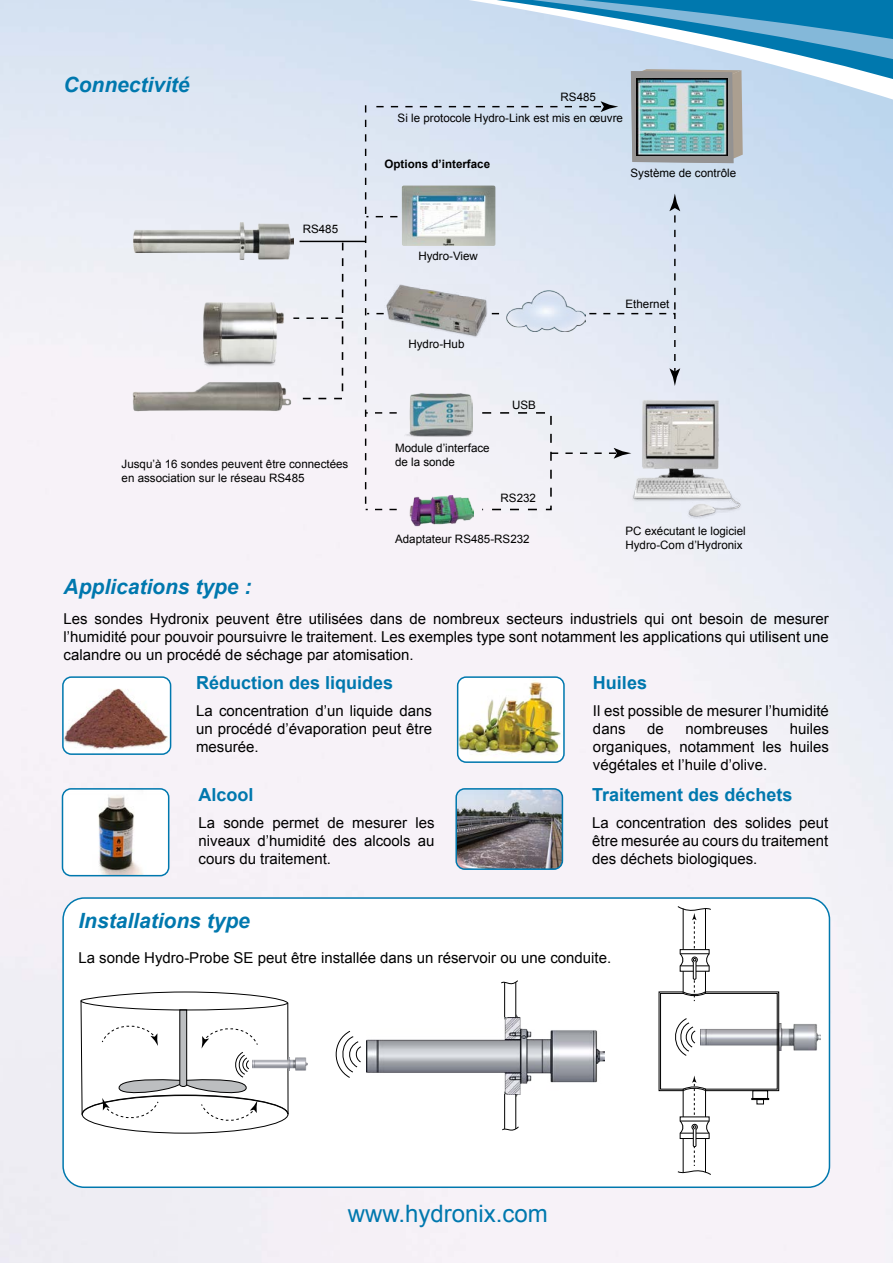
<style>
.page{position:relative;width:893px;height:1263px;background:#fff}
.page>*{position:absolute;margin:0;border:0;box-sizing:border-box;transform-origin:0 0}
.t1{font:24px "Arial";color:#0078ae}
.t2{font:italic 700 21px "Arial";color:#0078ae}
.t3{font:700 18px "Arial";color:#0078ae}
.t4{font:15px/18px "Arial";color:#000;text-align:justify}
.t5{font:11.55px/14px "Arial";color:#000}
.t6{font:700 11.55px "Arial";color:#000}
</style>
<div class="page">
<img style="left:0;top:0;width:893px;height:1263px">
<div style="left:63px;top:898px;width:766px;height:289px;background:#fff;border-radius:21px"></div>
<div style="left:62px;top:897px;width:768px;height:291px;border:2px solid #0078ae;border-radius:21px"></div>
<img style="left:779px;top:1023px;width:42px;height:28px">
<svg style="left:658px;top:906px;width:121px;height:269px"></svg>
<img style="left:367px;top:1017px;width:237px;height:77px">
<hr style="left:515px;top:982px;width:1px;height:35px;background:#000">
<hr style="left:504px;top:982px;width:1px;height:35px;background:#000">
<hr style="left:515px;top:1094px;width:1px;height:35px;background:#000">
<hr style="left:504px;top:1094px;width:1px;height:35px;background:#000">
<svg style="left:501px;top:980px;width:17px;height:8px"></svg>
<svg style="left:502px;top:1126px;width:17px;height:4px"></svg>
<svg style="left:335px;top:1030px;width:26px;height:48px"></svg>
<img style="left:289px;top:1058px;width:18px;height:12px">
<svg style="left:80px;top:991px;width:209px;height:134px"></svg>
<img style="left:458px;top:677px;width:106px;height:85px">
<div style="left:457px;top:676px;width:108px;height:87px;border:2px solid #0078ae;border-radius:9px"></div>
<img style="left:456px;top:789px;width:106px;height:80px">
<div style="left:455px;top:788px;width:108px;height:82px;border:2px solid #0078ae;border-radius:9px"></div>
<img style="left:62px;top:789px;width:107px;height:87px">
<div style="left:62px;top:788px;width:107px;height:88px;border:2px solid #0078ae;border-radius:9px"></div>
<img style="left:63px;top:677px;width:108px;height:77px">
<div style="left:62px;top:676px;width:109px;height:79px;border:2px solid #0078ae;border-radius:9px"></div>
<div style="left:293px;top:241px;width:51px;height:159px;background:#eceff6"></div>
<img style="left:626px;top:394px;width:118px;height:124px">
<hr style="left:300px;top:241px;width:66px;height:1px;background:#000">
<svg style="left:365px;top:69px;width:378px;height:441px"></svg>
<img style="left:405px;top:495px;width:69px;height:32px">
<img style="left:188px;top:293px;width:106px;height:79px">
<img style="left:129px;top:380px;width:164px;height:34px">
<img style="left:133px;top:223px;width:161px;height:36px">
<img style="left:385px;top:284px;width:105px;height:54px">
<h2 class="t2" style="left:64px;top:71px;width:128px">Connectivité</h2>
<p class="t5" style="left:303px;top:222px;width:37px">RS485</p>
<p class="t5" style="left:122px;top:457px;width:228px">Jusqu’à 16 sondes peuvent être connectées en association sur le réseau RS485</p>
<p class="t5" style="left:561px;top:91px;width:37px">RS485</p>
<p class="t5" style="left:398px;top:111px;width:227px">Si le protocole Hydro-Link est mis en œuvre</p>
<p class="t6" style="left:384px;top:156px;width:107px">Options d’interface</p>
<p class="t5" style="left:630px;top:166px;width:107px">Système de contrôle</p>
<p class="t5" style="left:418px;top:249px;width:61px">Hydro-View</p>
<p class="t5" style="left:408px;top:337px;width:58px">Hydro-Hub</p>
<p class="t5" style="left:512px;top:398px;width:25px">USB</p>
<p class="t5" style="left:395px;top:441px;width:96px">Module d’interface de la sonde</p>
<p class="t5" style="left:501px;top:491px;width:37px">RS232</p>
<p class="t5" style="left:395px;top:532px;width:136px">Adaptateur RS485-RS232</p>
<p class="t5" style="left:626px;top:297px;width:45px">Ethernet</p>
<p class="t5" style="left:625px;top:524px;width:122px">PC exécutant le logiciel<br>Hydro-Com d’Hydronix</p>
<h2 class="t2" style="left:64px;top:572px;width:189px">Applications type :</h2>
<p class="t4" style="left:64px;top:610px;width:767px">Les sondes Hydronix peuvent être utilisées dans de nombreux secteurs industriels qui ont besoin de mesurer l’humidité pour pouvoir poursuivre le traitement. Les exemples type sont notamment les applications qui utilisent une calandre ou un procédé de séchage par atomisation.</p>
<p class="t3" style="left:196px;top:671px;width:199px">Réduction des liquides</p>
<p class="t4" style="left:196px;top:702px;width:237px">La concentration d’un liquide dans un procédé d’évaporation peut être mesurée.</p>
<p class="t3" style="left:199px;top:783px;width:57px">Alcool</p>
<p class="t4" style="left:199px;top:814px;width:237px">La sonde permet de mesurer les niveaux d’humidité des alcools au cours du traitement.</p>
<h2 class="t2" style="left:78px;top:907px;width:173px">Installations type</h2>
<p class="t3" style="left:593px;top:671px;width:56px">Huiles</p>
<p class="t4" style="left:593px;top:702px;width:237px">Il est possible de mesurer l’humidité dans</p>
<p class="t4" style="left:593px;top:720px;width:237px;text-indent:197px">huiles organiques, notamment les huiles végétales et l’huile d’olive.</p>
<p class="t4" style="left:647px;top:720px;width:18px">de</p>
<p class="t4" style="left:686px;top:720px;width:84px">nombreuses</p>
<p class="t3" style="left:592px;top:783px;width:202px">Traitement des déchets</p>
<p class="t4" style="left:592px;top:814px;width:237px">La concentration des solides peut être mesurée au cours du traitement des déchets biologiques.</p>
<p class="t4" style="left:78px;top:948px;width:534px">La sonde Hydro-Probe SE peut être installée dans un réservoir ou une conduite.</p>
<h1 class="t1" style="left:348px;top:1198px;width:202px">www.hydronix.com</h1>
</div>
